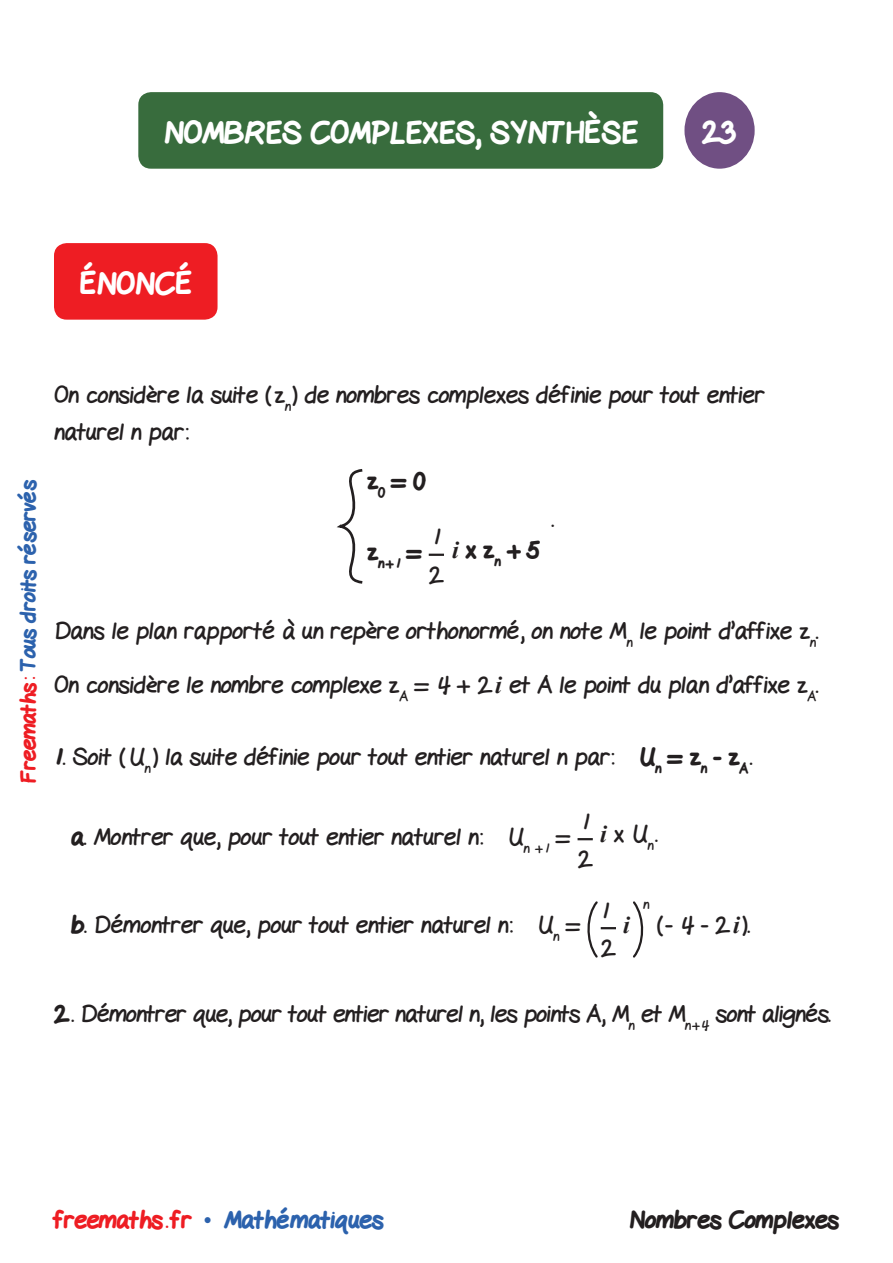
<style>
.page{position:relative;width:893px;height:1263px;background:#fff}
.page>*{position:absolute;margin:0;border:0;box-sizing:border-box;transform-origin:0 0}
.t1{font:800 30px "Gel Pen";color:#fff}
.Texte-Ennonce{font:24px/37.5px "Gel Pen";color:#231f20}
.Sous_titre-Cor{font:800 24px "Gel Pen";color:#231f20}
.t2{font:800 24px "Gel Pen";color:#2c62ad}
.Texte-Ennonce-2{font:italic 700 24px "Times New Roman";color:#231f20}
.t3{font:800 21px "Gel Pen";letter-spacing:-.01em;color:#2c62ad}
.t4{font:800 13.95px "Gel Pen";color:#231f20}
.Texte-Ennonce-3{font:13.95px "Gel Pen";color:#231f20}
.s1{color:#ee1d23}
.s2{font-family:"Times New Roman";font-weight:700;font-style:italic}
.s3{font-weight:800}
.s4{font-family:"Times New Roman";font-weight:400}
</style>
<div class="page">
<div style="left:54px;top:243px;width:164px;height:77px;background:#ee1d23;border-radius:13px"></div>
<svg style="left:429px;top:554px;width:15px;height:2px"></svg>
<svg style="left:337px;top:469px;width:26px;height:115px"></svg>
<svg style="left:578px;top:838px;width:15px;height:2px"></svg>
<svg style="left:587px;top:901px;width:29px;height:57px"></svg>
<svg style="left:633px;top:901px;width:11px;height:57px"></svg>
<div style="left:138px;top:92px;width:525px;height:77px;background:#386c3d;border-radius:13px"></div>
<div style="left:684px;top:92px;width:71px;height:77px;background:#704f83;border-radius:50%"></div>
<p class="t1" style="left:164px;top:109px;width:475px">NOMBRES COMPLEXES, SYNTHÈSE</p>
<p class="t1" style="left:702px;top:109px;width:35px">23</p>
<p class="t1" style="left:80px;top:260px;width:114px">ÉNONCÉ</p>
<p class="t3" style="left:12px;top:783px;width:305px;rotate:-90deg"><span class="s1">Freemaths:</span> Tous droits réservés</p>
<p class="Texte-Ennonce" style="left:54px;top:373px;width:712px">On considère la suite ( z<sub>n</sub>) de nombres complexes définie pour tout entier naturel n par:</p>
<p class="Sous_titre-Cor" style="left:367px;top:462px;width:60px">z<sub>0</sub> = 0</p>
<p class="Texte-Ennonce" style="left:429px;top:516px;width:16px">1<br>2</p>
<p class="t4" style="left:367px;top:553px;width:56px"><sup>z</sup>n+1 <sup>=</sup></p>
<p class="Sous_titre-Cor" style="left:452px;top:531px;width:89px"><span class="s2">i</span> x z<sub>n</sub> + 5</p>
<p class="Sous_titre-Cor" style="left:552px;top:500px;width:4px">.</p>
<p class="Texte-Ennonce" style="left:54px;top:609px;width:766px">Dans le plan rapporté à un repère orthonormé, on note M<sub>n</sub> le point d’affixe z<sub>n</sub>.</p>
<p class="Texte-Ennonce" style="left:54px;top:664px;width:766px">On considère le nombre complexe z<sub>A</sub> = 4 + 2<span class="s2">i</span> et A le point du plan d’affixe z<sub>A</sub>.</p>
<p class="Texte-Ennonce" style="left:54px;top:735px;width:700px"><span class="s3">1.</span> Soit (U<sub>n</sub> ) la suite définie pour tout entier naturel n par: <span class="s3">U</span><sub>n</sub> <span class="s3">= z</span><sub>n</sub> <span class="s3">- z</span><sub>A</sub><span class="s3">.</span></p>
<p class="Texte-Ennonce" style="left:578px;top:800px;width:16px">1<br>2</p>
<p class="Texte-Ennonce" style="left:600px;top:812px;width:59px"><span class="s2">i</span> x U<sub>n</sub>.</p>
<p class="Texte-Ennonce" style="left:71px;top:815px;width:501px"><span class="s3">a.</span> Montrer que, pour tout entier naturel n: U<sub>n</sub> <sub>+1</sub> =</p>
<p class="Texte-Ennonce" style="left:71px;top:904px;width:511px"><span class="s3">b.</span> Démontrer que, pour tout entier naturel n: U<sub>n</sub> =</p>
<p class="Texte-Ennonce" style="left:601px;top:889px;width:17px">1<br>2</p>
<p class="Texte-Ennonce-2" style="left:623px;top:908px;width:8px">i</p>
<p class="Texte-Ennonce-3" style="left:643px;top:892px;width:8px">n</p>
<p class="Texte-Ennonce" style="left:656px;top:904px;width:95px">(- 4 - 2<span class="s2">i</span>).</p>
<p class="Texte-Ennonce" style="left:54px;top:992px;width:778px"><span class="s3">2.</span> Démontrer que, pour tout entier naturel n, les points A, M<sub>n</sub> et M<sub>n+4</sub> sont alignés.</p>
<p class="t2" style="left:54px;top:1201px;width:331px"><span class="s1">freemaths . fr</span> <span class="s4">•</span> Mathématiques</p>
<p class="Sous_titre-Cor" style="left:629px;top:1201px;width:211px">Nombres Complexes</p>
</div>
